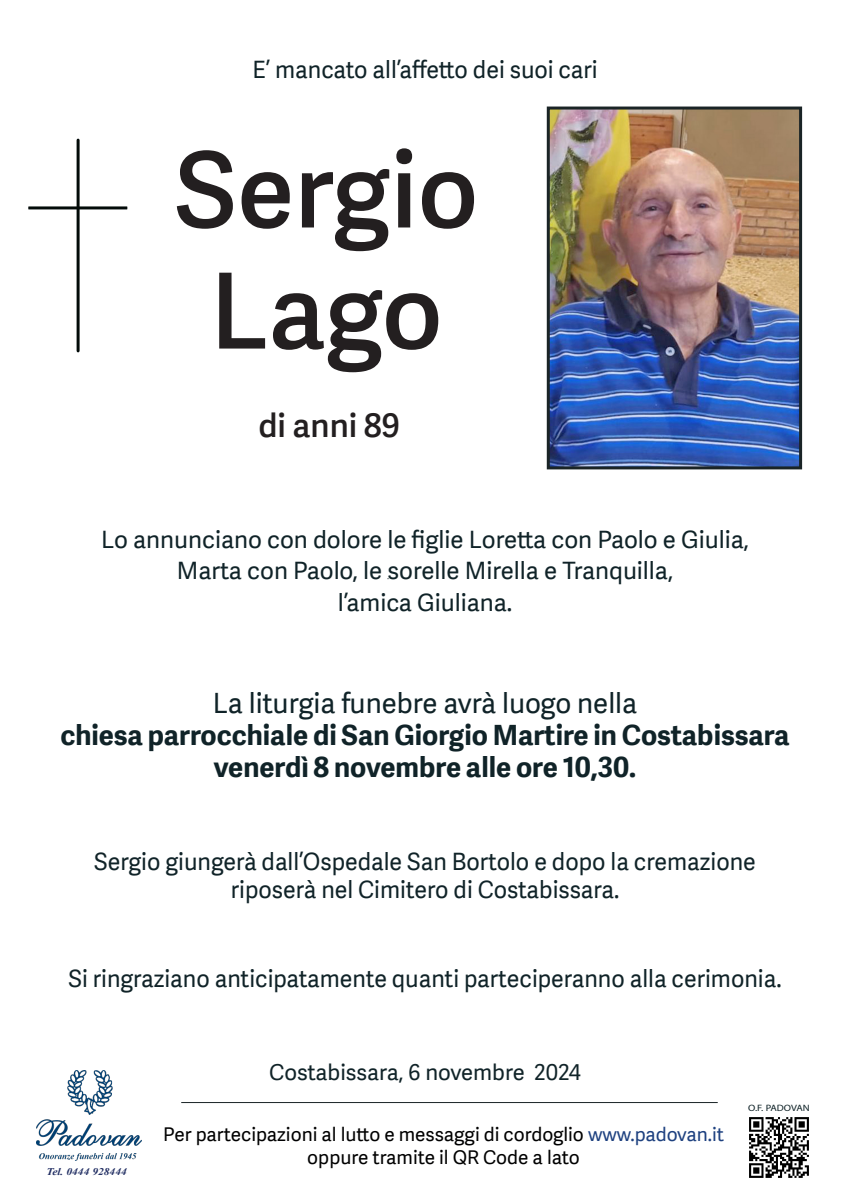
<style>
.page{position:relative;width:843px;height:1191px;background:#fff}
.page>*{position:absolute;margin:0;border:0;box-sizing:border-box;transform-origin:0 0}
.t1{font:600 104.8px/121.1px "Adelle Sans W01";letter-spacing:-.005em;color:#231f20;text-align:center}
.t2{font:600 32.8px "Adelle Sans W01";color:#231f20}
.t3{font:700 28px/32px "Adelle Sans W04";color:#102328;text-align:center}
.t4{font:28px "Adelle Sans W04";color:#102328}
.t5{font:24px/28.8px "Adelle Sans W04";color:#102328;text-align:center;scale:.96 1}
.t6{font:24px/32px "Adelle Sans W04";color:#102328;text-align:center}
.t7{font:22px "Adelle Sans W04";color:#102328}
.t8{font:19px/22.8px "Adelle Sans W04";color:#000001;text-align:center}
.t9{font:italic 700 10.2px "Times New Roman";color:#243165;scale:1.12 1}
.t10{font:9.3px "Myriad Pro";color:#102328;scale:1.14 1}
.s1{color:#1e4180}
</style>
<div class="page">
<hr style="left:181px;top:1102px;width:536px;height:1px;background:#1a2426">
<img style="left:36px;top:1071px;width:105px;height:90px">
<hr style="left:77px;top:140px;width:3px;height:211px;background:#030b09">
<svg style="left:28px;top:206px;width:99px;height:3px"></svg>
<img style="left:749px;top:1117px;width:60px;height:61px">
<img style="left:550px;top:111px;width:247px;height:354px">
<div style="left:546px;top:107px;width:255px;height:362px;border:3px solid #1a2426"></div>
<p class="t5" style="left:252px;top:55px;width:361px">E’ mancato all’affetto dei suoi cari</p>
<h1 class="t1" style="left:174px;top:131px;width:305px">Sergio<br>Lago</h1>
<h2 class="t2" style="left:258px;top:407px;width:143px">di anni 89</h2>
<p class="t6" style="left:101px;top:522px;width:649px">Lo annunciano con dolore le figlie Loretta con Paolo e Giulia,<br>Marta con Paolo, le sorelle Mirella e Tranquilla,<br>l’amica Giuliana.</p>
<p class="t4" style="left:213px;top:683px;width:425px">La liturgia funebre avrà luogo nella</p>
<p class="t3" style="left:60px;top:718px;width:730px">chiesa parrocchiale di San Giorgio Martire in Costabissara venerdì 8 novembre alle ore 10,30.</p>
<p class="t5" style="left:94px;top:846px;width:690px">Sergio giungerà dall’Ospedale San Bortolo e dopo la cremazione riposerà nel Cimitero di Costabissara.</p>
<p class="t5" style="left:68px;top:963px;width:743px">Si ringraziano anticipatamente quanti parteciperanno alla cerimonia.</p>
<p class="t9" style="left:46px;top:1165px;width:73px">Tel. 0444 928444</p>
<p class="t7" style="left:269px;top:1057px;width:313px">Costabissara, 6 novembre 2024</p>
<p class="t8" style="left:163px;top:1122px;width:562px">Per partecipazioni al lutto e messaggi di cordoglio <span class="s1">www.padovan.it </span>oppure tramite il QR Code a lato</p>
<p class="t10" style="left:747px;top:1102px;width:56px">O.F. PADOVAN</p>
</div>
